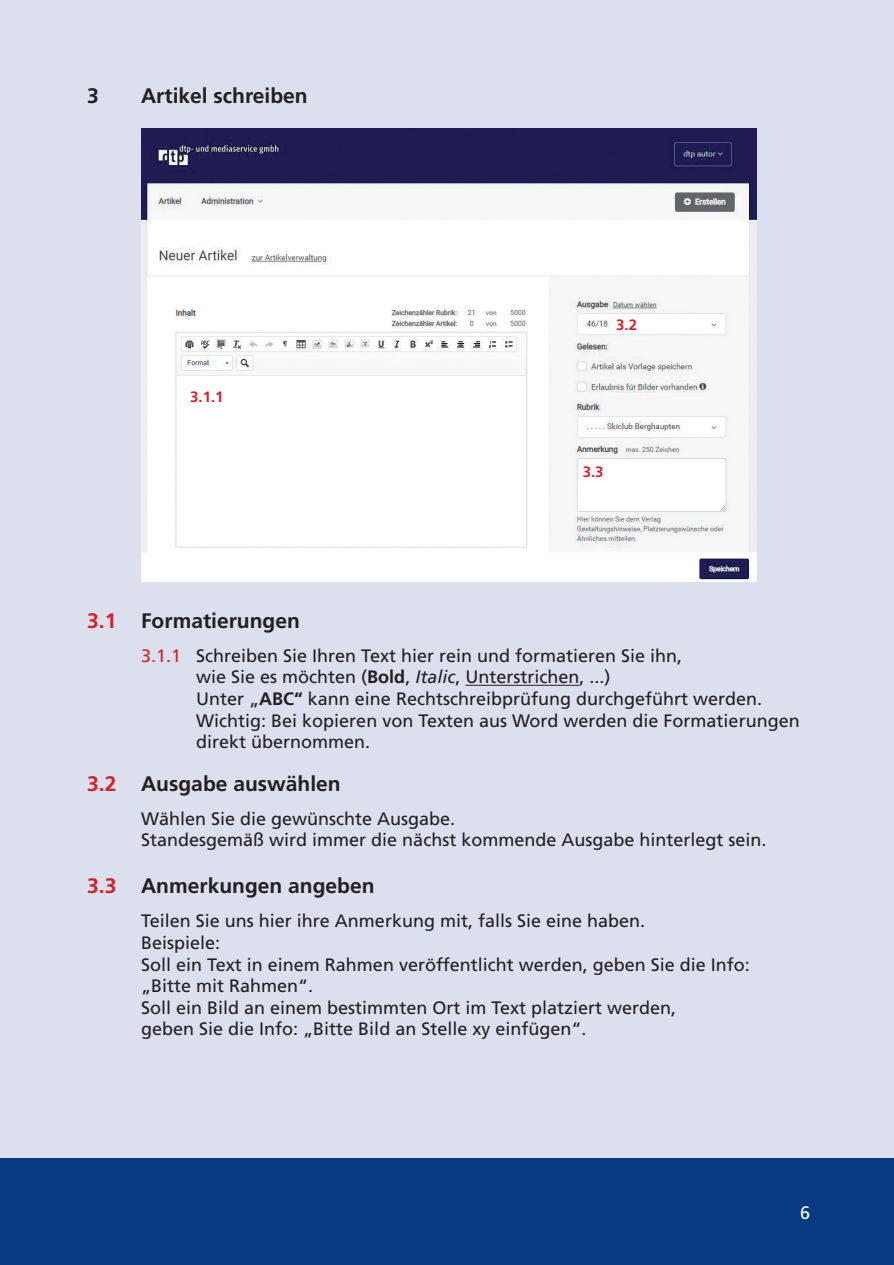
<style>
.page{position:relative;width:894px;height:1265px;background:#dcdfed}
.page>*{position:absolute;margin:0;border:0;box-sizing:border-box;transform-origin:0 0}
.t1{font:700 21px "Frutiger";color:#231f20}
.t2{font:18px/21.6px "Frutiger";color:#231f20}
.t3{font:18px "Frutiger";color:#fff}
.t4{font:700 15px "Frutiger";color:#d1232a}
.s1{color:#d1232a}
.s2{font-weight:700}
.s3{font-style:italic}
</style>
<div class="page">
<div style="left:0;top:1159px;width:894px;height:106px;background:#083a82"></div>
<hr style="left:465px;top:685px;width:114px;height:1px;background:#231f20">
<img style="left:141px;top:128px;width:615px;height:453px">
<p class="t1" style="left:87px;top:83px;width:13px">3</p>
<p class="t1" style="left:141px;top:83px;width:168px">Artikel schreiben</p>
<p class="t4" style="left:190px;top:388px;width:35px">3.1.1</p>
<p class="t4" style="left:616px;top:315px;width:22px">3.2</p>
<p class="t4" style="left:582px;top:463px;width:22px">3.3</p>
<p class="t1" style="left:87px;top:608px;width:214px"><span class="s1">3.1</span> Formatierungen</p>
<p class="t2" style="left:196px;top:645px;width:605px;text-indent:-55px"><span class="s1">3.1.1</span> Schreiben Sie Ihren Text hier rein und formatieren Sie ihn,<br>wie Sie es möchten (<span class="s2">Bold</span>, <span class="s3">Italic</span>, Unterstrichen, ...)<br>Unter „<span class="s2">ABC“</span> kann eine Rechtschreibprüfung durchgeführt werden.<br>Wichtig: Bei kopieren von Texten aus Word werden die Formatierungen direkt übernommen.</p>
<p class="t1" style="left:87px;top:771px;width:255px"><span class="s1">3.2</span> Ausgabe auswählen</p>
<p class="t2" style="left:141px;top:808px;width:627px">Wählen Sie die gewünschte Ausgabe.<br>Standesgemäß wird immer die nächst kommende Ausgabe hinterlegt sein.</p>
<p class="t1" style="left:87px;top:873px;width:289px"><span class="s1">3.3</span> Anmerkungen angeben</p>
<p class="t2" style="left:141px;top:910px;width:610px">Teilen Sie uns hier ihre Anmerkung mit, falls Sie eine haben.<br>Beispiele:<br>Soll ein Text in einem Rahmen veröffentlicht werden, geben Sie die Info: „Bitte mit Rahmen“.<br>Soll ein Bild an einem bestimmten Ort im Text platziert werden,<br>geben Sie die Info: „Bitte Bild an Stelle xy einfügen“.</p>
<p class="t3" style="left:800px;top:1202px;width:12px">6</p>
</div>
